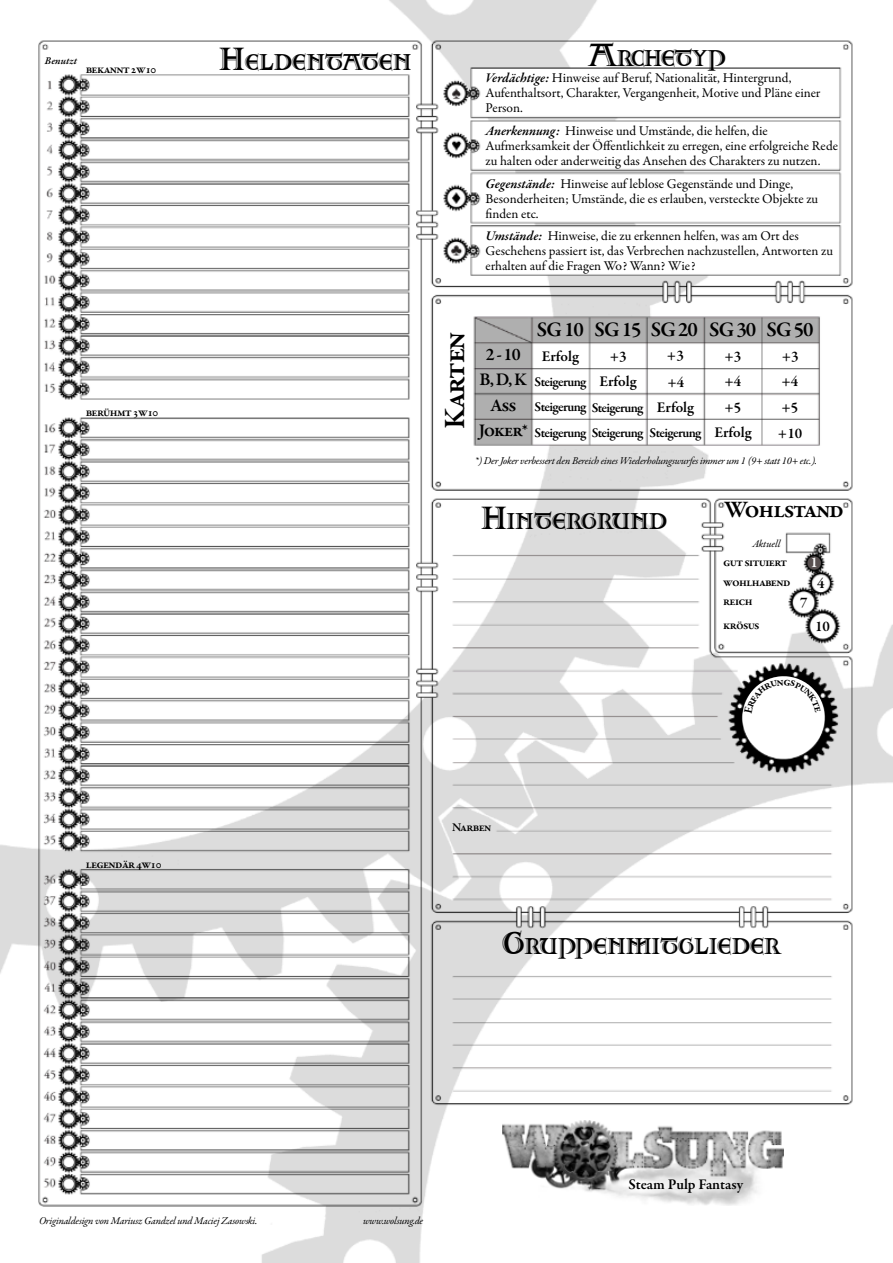
<style>
.page{position:relative;width:893px;height:1263px;background:#fff}
.page>*{position:absolute;margin:0;border:0;box-sizing:border-box;transform-origin:0 0}
.t1{font:600 30px "Garamond Premr Pro";letter-spacing:-.06em;color:#000}
.t2{font:30px "Two For Juan NF";color:#000}
.t3{font:600 24px "Garamond Premr Pro";letter-spacing:-.055em;color:#000}
.t4{font:21.45px "Two For Juan NF";color:#000}
.t5{font:21.45px "Two For Juan NF";letter-spacing:-.05em;color:#000}
.t6{font:600 21px "Garamond Premr Pro";letter-spacing:-.05em;color:#000}
.t7{font:600 18px "Garamond Premr Pro";letter-spacing:-.055em;color:#000}
.t8{font:600 15px "Garamond Premr Pro";color:#000}
.t9{font:600 15px "Garamond Premr Pro";color:#fff}
.t10{font:13.5px "Garamond Premr Pro";letter-spacing:-.005em;color:#000}
.t11{font:600 13.5px "Garamond Premr Pro";color:#000}
.t12{font:600 12px "Garamond Premr Pro";letter-spacing:-.055em;color:#000}
.t13{font:italic 10.5px "Garamond Premr Pro";letter-spacing:-.02em;color:#000}
.t14{font:italic 600 10.5px "Garamond Premr Pro";color:#000}
.s1{font-weight:600;font-style:italic}
</style>
<div class="page">
<img style="left:0;top:0;width:893px;height:1263px">
<img style="left:503px;top:1120px;width:281px;height:85px">
<div style="left:808px;top:557px;width:13px;height:12px;background:#595151;border-radius:50%"></div>
<div style="left:813px;top:577px;width:15px;height:14px;background:#fff;border-radius:50%"></div>
<div style="left:794px;top:594px;width:17px;height:17px;background:#fff;border-radius:50%"></div>
<div style="left:812px;top:615px;width:22px;height:22px;background:#fff;border-radius:50%"></div>
<svg style="left:741px;top:674px;width:85px;height:86px"></svg>
<p class="t14" style="left:45px;top:57px;width:34px">Benutzt</p>
<p class="t12" style="left:86px;top:64px;width:72px">Bekannt 2W10</p>
<p class="t12" style="left:86px;top:407px;width:74px">Berühmt 3W10</p>
<p class="t2" style="left:219px;top:37px;width:27px">H</p>
<p class="t4" style="left:245px;top:47px;width:168px">ELDENTATEN</p>
<p class="t2" style="left:587px;top:34px;width:32px">A</p>
<p class="t5" style="left:617px;top:43px;width:110px">RCHETYP</p>
<p class="t10" style="left:486px;top:72px;width:307px"><span class="s1">Verdächtige:</span> Hinweise auf Beruf, Nationalität, Hintergrund,</p>
<p class="t10" style="left:486px;top:87px;width:336px">Aufenthaltsort, Charakter, Vergangenheit, Motive und Pläne einer</p>
<p class="t10" style="left:486px;top:102px;width:39px">Person.</p>
<p class="t10" style="left:486px;top:125px;width:284px"><span class="s1">Anerkennung:</span> Hinweise und Umstände, die helfen, die</p>
<p class="t10" style="left:486px;top:140px;width:354px">Aufmerksamkeit der Öffentlichkeit zu erregen, eine erfolgreiche Rede</p>
<p class="t10" style="left:486px;top:155px;width:336px">zu halten oder anderweitig das Ansehen des Charakters zu nutzen.</p>
<p class="t10" style="left:486px;top:178px;width:309px"><span class="s1">Gegenstände:</span> Hinweise auf leblose Gegenstände und Dinge,</p>
<p class="t10" style="left:486px;top:193px;width:334px">Besonderheiten; Umstände, die es erlauben, versteckte Objekte zu</p>
<p class="t10" style="left:486px;top:208px;width:55px">finden etc.</p>
<p class="t10" style="left:486px;top:230px;width:315px"><span class="s1">Umstände:</span> Hinweise, die zu erkennen helfen, was am Ort des</p>
<p class="t10" style="left:486px;top:245px;width:349px">Geschehens passiert ist, das Verbrechen nachzustellen, Antworten zu</p>
<p class="t10" style="left:486px;top:260px;width:211px">erhalten auf die Fragen Wo? Wann? Wie?</p>
<p class="t1" style="left:442px;top:429px;width:99px;rotate:-90deg">Karten</p>
<p class="t6" style="left:537px;top:321px;width:48px">SG 10</p>
<p class="t6" style="left:595px;top:321px;width:105px">SG 15 SG 20</p>
<p class="t6" style="left:709px;top:321px;width:48px">SG 30</p>
<p class="t6" style="left:767px;top:321px;width:48px">SG 50</p>
<p class="t7" style="left:486px;top:347px;width:36px">2 - 10</p>
<p class="t8" style="left:542px;top:350px;width:39px">Erfolg</p>
<p class="t8" style="left:610px;top:350px;width:18px">+3</p>
<p class="t8" style="left:667px;top:349px;width:18px">+3</p>
<p class="t8" style="left:724px;top:350px;width:18px">+3</p>
<p class="t8" style="left:782px;top:350px;width:18px">+3</p>
<p class="t8" style="left:667px;top:376px;width:18px">+4</p>
<p class="t8" style="left:724px;top:375px;width:18px">+4</p>
<p class="t8" style="left:781px;top:375px;width:18px">+4</p>
<p class="t7" style="left:479px;top:372px;width:47px">B, D, K</p>
<p class="t7" style="left:490px;top:398px;width:28px">Ass</p>
<p class="t7" style="left:479px;top:423px;width:50px">Joker*</p>
<p class="t8" style="left:599px;top:375px;width:39px">Erfolg</p>
<p class="t11" style="left:535px;top:376px;width:53px">Steigerung</p>
<p class="t8" style="left:657px;top:401px;width:39px">Erfolg</p>
<p class="t8" style="left:724px;top:401px;width:18px">+5</p>
<p class="t8" style="left:782px;top:401px;width:18px">+5</p>
<p class="t11" style="left:535px;top:402px;width:110px">Steigerung Steigerung</p>
<p class="t11" style="left:535px;top:427px;width:168px">Steigerung Steigerung Steigerung</p>
<p class="t8" style="left:714px;top:426px;width:39px">Erfolg</p>
<p class="t13" style="left:475px;top:457px;width:344px">*) Der Joker verbessert den Bereich eines Wiederholungswurfes immer um 1 (9+ statt 10+ etc.).</p>
<p class="t8" style="left:778px;top:427px;width:26px">+10</p>
<p class="t2" style="left:481px;top:497px;width:27px">H</p>
<p class="t4" style="left:507px;top:506px;width:162px">INTERGRUND</p>
<p class="t3" style="left:724px;top:500px;width:121px">Wohlstand</p>
<p class="t13" style="left:752px;top:539px;width:30px">Aktuell</p>
<p class="t12" style="left:723px;top:557px;width:65px">Gut situiert</p>
<p class="t12" style="left:723px;top:577px;width:69px">Wohlhabend</p>
<p class="t12" style="left:723px;top:596px;width:31px">Reich</p>
<p class="t12" style="left:723px;top:620px;width:38px">Krösus</p>
<p class="t9" style="left:810px;top:556px;width:9px">1</p>
<p class="t8" style="left:800px;top:596px;width:9px">7</p>
<p class="t8" style="left:817px;top:577px;width:9px">4</p>
<p class="t8" style="left:815px;top:620px;width:16px">10</p>
<p class="t12" style="left:86px;top:859px;width:77px">Legendär 4W10</p>
<p class="t12" style="left:452px;top:822px;width:41px">Narben</p>
<p class="t2" style="left:502px;top:921px;width:24px">G</p>
<p class="t4" style="left:524px;top:931px;width:259px">RUPPENMITGLIEDER</p>
<p class="t8" style="left:629px;top:1178px;width:117px">Steam Pulp Fantasy</p>
<p class="t13" style="left:39px;top:1217px;width:220px">Originaldesign von Mariusz Gandzel und Maciej Zasowski.</p>
<p class="t13" style="left:363px;top:1217px;width:62px">www.wolsung.de</p>
</div>
